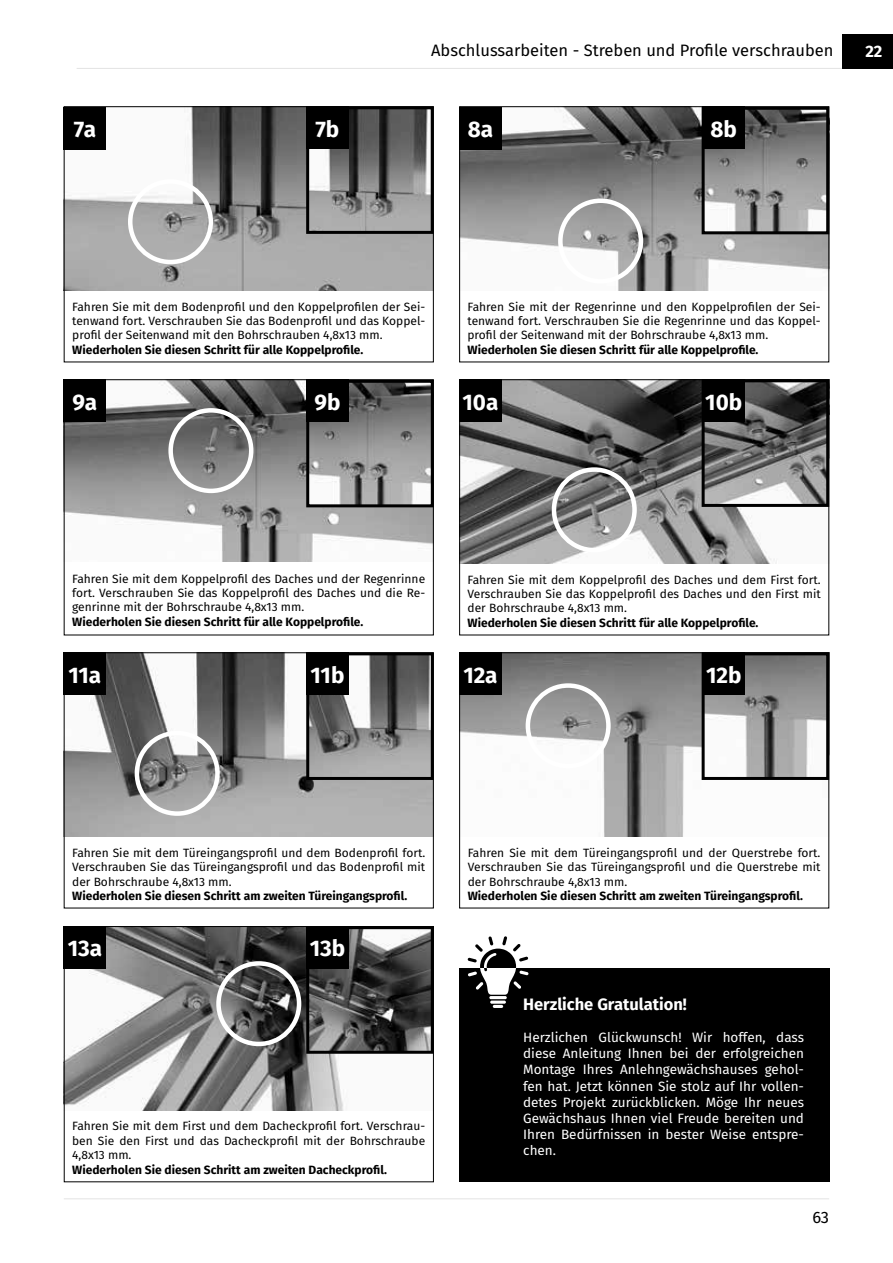
<style>
.page{position:relative;width:893px;height:1263px;background:#fff}
.page>*{position:absolute;margin:0;border:0;box-sizing:border-box;transform-origin:0 0}
.t1{font:700 22.5px "Fira Sans";color:#fff}
.t2{font:16.5px "Fira Sans";color:#000}
.t3{font:700 16.5px "Fira Sans";color:#fff}
.t4{font:13.5px/16.2px "Fira Sans";color:#fff;text-align:justify}
.t5{font:12px/14.4px "Fira Sans";color:#000;text-align:justify}
.t6{font:700 12px "Fira Sans";color:#000}
</style>
<div class="page">
<hr style="left:64px;top:1198px;width:765px;height:1px;background:#e3e3e3">
<img style="left:66px;top:108px;width:366px;height:183px">
<img style="left:461px;top:108px;width:366px;height:183px">
<img style="left:66px;top:381px;width:366px;height:181px">
<img style="left:461px;top:381px;width:316px;height:183px">
<img style="left:66px;top:654px;width:366px;height:183px">
<div style="left:128px;top:179px;width:85px;height:85px;border:4px solid #fff;border-radius:50%"></div>
<img style="left:310px;top:110px;width:120px;height:120px">
<div style="left:306px;top:106px;width:128px;height:128px;border:3px solid #000"></div>
<img style="left:706px;top:111px;width:119px;height:119px">
<div style="left:702px;top:107px;width:127px;height:127px;border:3px solid #000"></div>
<div style="left:558px;top:198px;width:85px;height:86px;border:4px solid #fff;border-radius:50%"></div>
<img style="left:310px;top:384px;width:120px;height:119px">
<div style="left:306px;top:380px;width:128px;height:127px;border:3px solid #000"></div>
<div style="left:168px;top:408px;width:85px;height:85px;border:4px solid #fff;border-radius:50%"></div>
<div style="left:552px;top:467px;width:85px;height:85px;border:4px solid #fff;border-radius:50%"></div>
<img style="left:706px;top:383px;width:119px;height:120px">
<div style="left:702px;top:379px;width:127px;height:128px;border:3px solid #000"></div>
<div style="left:135px;top:731px;width:85px;height:85px;border:4px solid #fff;border-radius:50%"></div>
<img style="left:310px;top:656px;width:120px;height:120px">
<div style="left:306px;top:652px;width:128px;height:128px;border:3px solid #000"></div>
<img style="left:461px;top:654px;width:241px;height:183px">
<img style="left:66px;top:928px;width:278px;height:183px">
<div style="left:526px;top:683px;width:85px;height:85px;border:4px solid #fff;border-radius:50%"></div>
<div style="left:216px;top:961px;width:85px;height:85px;border:4px solid #fff;border-radius:50%"></div>
<img style="left:706px;top:656px;width:119px;height:120px">
<div style="left:702px;top:652px;width:127px;height:128px;border:3px solid #000"></div>
<img style="left:310px;top:930px;width:120px;height:120px">
<div style="left:306px;top:926px;width:128px;height:128px;border:3px solid #000"></div>
<div style="left:842px;top:35px;width:51px;height:34px;background:#000"></div>
<hr style="left:77px;top:68px;width:765px;height:1px;background:#e3e3e3">
<div style="left:459px;top:968px;width:371px;height:214px;background:#000"></div>
<hr style="left:489px;top:996px;width:18px;height:3px;background:#fff;border-radius:2px">
<svg style="left:490px;top:1000px;width:16px;height:4px"></svg>
<svg style="left:493px;top:1005px;width:10px;height:3px"></svg>
<svg style="left:468px;top:936px;width:61px;height:59px"></svg>
<div style="left:459px;top:106px;width:370px;height:256px;border:1px solid #000"></div>
<div style="left:459px;top:379px;width:370px;height:256px;border:1px solid #000"></div>
<div style="left:64px;top:379px;width:370px;height:256px;border:1px solid #000"></div>
<div style="left:64px;top:652px;width:370px;height:256px;border:1px solid #000"></div>
<div style="left:459px;top:652px;width:370px;height:256px;border:1px solid #000"></div>
<div style="left:64px;top:926px;width:370px;height:256px;border:1px solid #000"></div>
<div style="left:64px;top:106px;width:370px;height:256px;border:1px solid #000"></div>
<div style="left:64px;top:107px;width:42px;height:42px;background:#000"></div>
<div style="left:459px;top:107px;width:43px;height:42px;background:#000"></div>
<div style="left:64px;top:379px;width:42px;height:43px;background:#000"></div>
<div style="left:459px;top:379px;width:43px;height:43px;background:#000"></div>
<div style="left:64px;top:652px;width:42px;height:43px;background:#000"></div>
<div style="left:459px;top:652px;width:43px;height:43px;background:#000"></div>
<div style="left:64px;top:926px;width:42px;height:43px;background:#000"></div>
<div style="left:306px;top:106px;width:43px;height:43px;background:#000"></div>
<div style="left:702px;top:106px;width:43px;height:43px;background:#000"></div>
<div style="left:306px;top:379px;width:43px;height:43px;background:#000"></div>
<div style="left:702px;top:379px;width:43px;height:43px;background:#000"></div>
<div style="left:306px;top:652px;width:43px;height:43px;background:#000"></div>
<div style="left:703px;top:652px;width:42px;height:43px;background:#000"></div>
<div style="left:306px;top:926px;width:43px;height:43px;background:#000"></div>
<h2 class="t2" style="left:431px;top:38px;width:404px">Abschlussarbeiten - Streben und Profile verschrauben</h2>
<h2 class="t3" style="left:865px;top:38px;width:19px">22</h2>
<h1 class="t1" style="left:315px;top:110px;width:25px">7b</h1>
<h1 class="t1" style="left:710px;top:110px;width:28px">8b</h1>
<h1 class="t1" style="left:74px;top:110px;width:24px">7a</h1>
<h1 class="t1" style="left:468px;top:110px;width:27px">8a</h1>
<p class="t5" style="left:72px;top:299px;width:354px">Fahren Sie mit dem Bodenprofil und den Koppelprofilen der Sei&shy;tenwand fort. Verschrauben Sie das Bodenprofil und das Koppel&shy;profil der Seitenwand mit den Bohrschrauben 4,8x13 mm.</p>
<p class="t6" style="left:72px;top:339px;width:292px">Wiederholen Sie diesen Schritt für alle Koppelprofile.</p>
<p class="t5" style="left:467px;top:299px;width:355px">Fahren Sie mit der Regenrinne und den Koppelprofilen der Sei&shy;tenwand fort. Verschrauben Sie die Regenrinne und das Koppel&shy;profil der Seitenwand mit der Bohrschraube 4,8x13 mm.</p>
<p class="t6" style="left:467px;top:339px;width:292px">Wiederholen Sie diesen Schritt für alle Koppelprofile.</p>
<h1 class="t1" style="left:314px;top:383px;width:28px">9b</h1>
<h1 class="t1" style="left:705px;top:383px;width:39px">10b</h1>
<h1 class="t1" style="left:73px;top:383px;width:26px">9a</h1>
<h1 class="t1" style="left:462px;top:383px;width:37px">10a</h1>
<p class="t5" style="left:72px;top:571px;width:355px">Fahren Sie mit dem Koppelprofil des Daches und der Regenrinne fort. Verschrauben Sie das Koppelprofil des Daches und die Re&shy;genrinne mit der Bohrschraube 4,8x13 mm.</p>
<p class="t6" style="left:72px;top:611px;width:292px">Wiederholen Sie diesen Schritt für alle Koppelprofile.</p>
<p class="t5" style="left:467px;top:572px;width:355px">Fahren Sie mit dem Koppelprofil des Daches und dem First fort.<br>Verschrauben Sie das Koppelprofil des Daches und den First mit der Bohrschraube 4,8x13 mm.</p>
<p class="t6" style="left:467px;top:612px;width:292px">Wiederholen Sie diesen Schritt für alle Koppelprofile.</p>
<h1 class="t1" style="left:311px;top:656px;width:35px">11b</h1>
<h1 class="t1" style="left:706px;top:656px;width:37px">12b</h1>
<h1 class="t1" style="left:68px;top:656px;width:34px">11a</h1>
<h1 class="t1" style="left:463px;top:656px;width:36px">12a</h1>
<p class="t5" style="left:72px;top:845px;width:355px">Fahren Sie mit dem Türeingangsprofil und dem Bodenprofil fort.<br>Verschrauben Sie das Türeingangsprofil und das Bodenprofil mit der Bohrschraube 4,8x13 mm.</p>
<p class="t6" style="left:72px;top:885px;width:337px">Wiederholen Sie diesen Schritt am zweiten Türeingangsprofil.</p>
<h1 class="t1" style="left:68px;top:930px;width:36px">13a</h1>
<h1 class="t1" style="left:310px;top:929px;width:37px">13b</h1>
<p class="t5" style="left:72px;top:1119px;width:355px">Fahren Sie mit dem First und dem Dacheckprofil fort. Verschrau&shy;ben Sie den First und das Dacheckprofil mit der Bohrschraube 4,8x13 mm.</p>
<p class="t6" style="left:72px;top:1159px;width:316px">Wiederholen Sie diesen Schritt am zweiten Dacheckprofil.</p>
<p class="t5" style="left:468px;top:845px;width:354px">Fahren Sie mit dem Türeingangsprofil und der Querstrebe fort.<br>Verschrauben Sie das Türeingangsprofil und die Querstrebe mit der Bohrschraube 4,8x13 mm.</p>
<p class="t6" style="left:468px;top:885px;width:337px">Wiederholen Sie diesen Schritt am zweiten Türeingangsprofil.</p>
<h2 class="t3" style="left:523px;top:990px;width:165px">Herzliche Gratulation!</h2>
<p class="t4" style="left:523px;top:1029px;width:282px">Herzlichen Glückwunsch! Wir hoffen, dass diese Anleitung Ihnen bei der erfolgreichen Montage Ihres Anlehngewächshauses gehol&shy;fen hat. Jetzt können Sie stolz auf Ihr vollen&shy;detes Projekt zurückblicken. Möge Ihr neues Gewächshaus Ihnen viel Freude bereiten und Ihren Bedürfnissen in bester Weise entspre&shy;chen.</p>
<h2 class="t2" style="left:812px;top:1205px;width:18px">63</h2>
</div>
